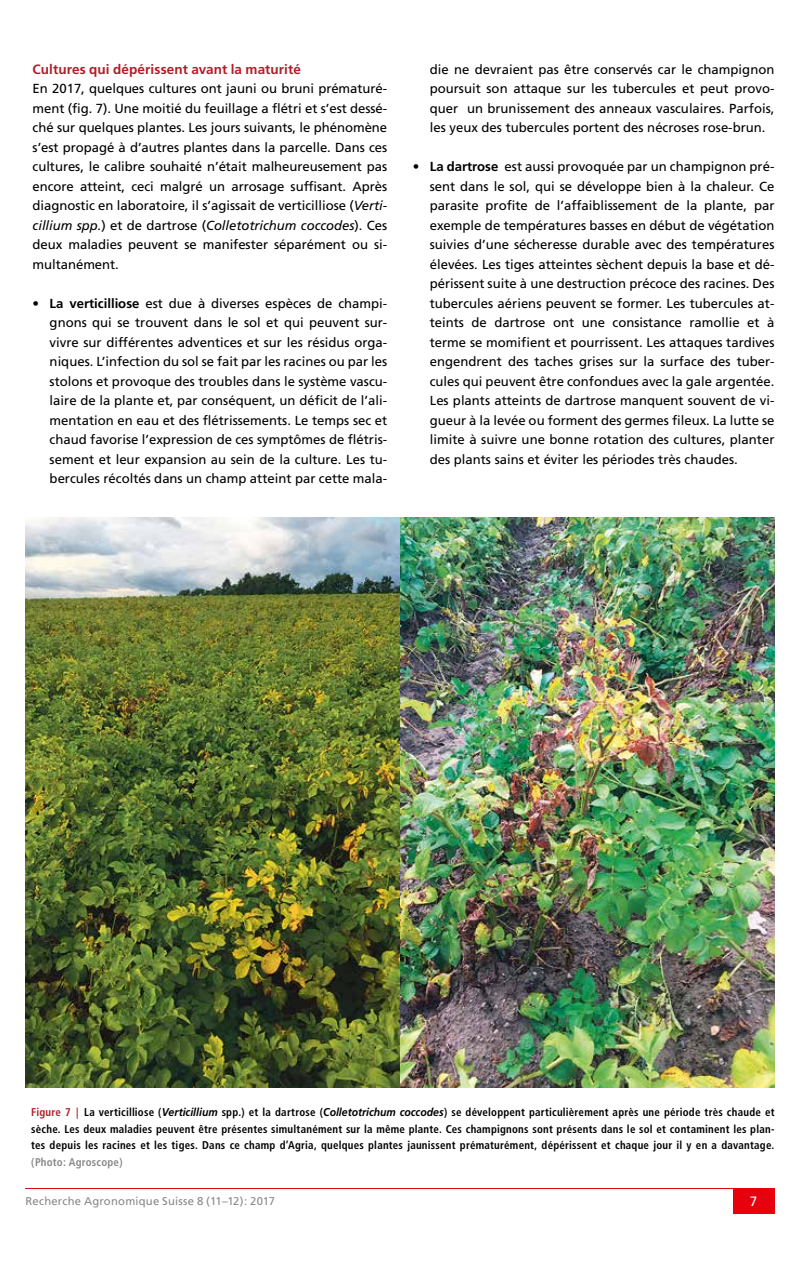
<style>
.page{position:relative;width:800px;height:1263px;background:#fff}
.page>*{position:absolute;margin:0;border:0;box-sizing:border-box;transform-origin:0 0}
.t1{font:700 13.5px "Frutiger";letter-spacing:.005em;color:#b21c27}
.t2{font:13.5px "Frutiger";color:#fff}
.t3{font:13.2px/19.5px "Frutiger";color:#000;text-align:justify}
.t4{font:700 condensed 11.25px/16.5px "Frutiger";letter-spacing:.02em;color:#000;text-align:justify}
.t5{font:11.25px "Frutiger";letter-spacing:.02em;color:#878988}
.t6{font:700 condensed 11.25px "Frutiger";letter-spacing:.02em;color:#878988}
.s1{font-style:italic}
.s2{font-weight:700}
.s3{color:#b21c27}
.s4{font-style:italic;font-stretch:normal}
</style>
<div class="page">
<hr style="left:25px;top:1188px;width:749px;height:1px;background:#e7000e">
<div style="left:732px;top:1188px;width:42px;height:26px;background:#e7000e"></div>
<img style="left:26px;top:517px;width:748px;height:571px">
<p class="t1" style="left:33px;top:61px;width:270px">Cultures qui dépérissent avant la maturité</p>
<p class="t3" style="left:33px;top:79px;width:356px">En 2017, quelques cultures ont jauni ou bruni prématuré&shy;ment (fig. 7). Une moitié du feuillage a flétri et s’est dessé&shy;ché sur quelques plantes. Les jours suivants, le phénomène s’est propagé à d’autres plantes dans la parcelle. Dans ces cultures, le calibre souhaité n’était malheureusement pas encore atteint, ceci malgré un arrosage suffisant. Après diagnostic en laboratoire, il s’agissait de verticilliose (<span class="s1">Verti&shy;cillium spp.</span>) et de dartrose (<span class="s1">Colletotrichum coccodes</span>). Ces deux maladies peuvent se manifester séparément ou si&shy;multanément.</p>
<p class="t3" style="left:50px;top:293px;width:339px;text-indent:-17px">• <span class="s2">La verticilliose</span> est due à diverses espèces de champi&shy;gnons qui se trouvent dans le sol et qui peuvent sur&shy;vivre sur différentes adventices et sur les résidus orga&shy;niques. L’infection du sol se fait par les racines ou par les stolons et provoque des troubles dans le système vascu&shy;laire de la plante et, par conséquent, un déficit de l’ali&shy;mentation en eau et des flétrissements. Le temps sec et chaud favorise l’expression de ces symptômes de flétris&shy;sement et leur expansion au sein de la culture. Les tu&shy;bercules récoltés dans un champ atteint par cette mala-</p>
<p class="t3" style="left:429px;top:59px;width:346px">die ne devraient pas être conservés car le champignon poursuit son attaque sur les tubercules et peut provo&shy;quer un brunissement des anneaux vasculaires. Parfois, les yeux des tubercules portent des nécroses rose-brun.</p>
<p class="t3" style="left:429px;top:157px;width:346px;text-indent:-17px">• <span class="s2">La dartrose</span> est aussi provoquée par un champignon pré&shy;sent dans le sol, qui se développe bien à la chaleur. Ce parasite profite de l’affaiblissement de la plante, par exemple de températures basses en début de végétation suivies d’une sécheresse durable avec des températures élevées. Les tiges atteintes sèchent depuis la base et dé&shy;périssent suite à une destruction précoce des racines. Des tubercules aériens peuvent se former. Les tubercules at&shy;teints de dartrose ont une consistance ramollie et à terme se momifient et pourrissent. Les attaques tardives engendrent des taches grises sur la surface des tuber&shy;cules qui peuvent être confondues avec la gale argentée.<br>Les plants atteints de dartrose manquent souvent de vi&shy;gueur à la levée ou forment des germes fileux. La lutte se limite à suivre une bonne rotation des cultures, planter des plants sains et éviter les périodes très chaudes.</p>
<p class="t4" style="left:31px;top:1104px;width:744px"><span class="s3">Figure 7 |</span> La verticilliose (<span class="s4">Verticillium</span> spp.) et la dartrose (<span class="s4">Colletotrichum coccodes</span>) se développent particulièrement après une période très chaude et sèche. Les deux maladies peuvent être présentes simultanément sur la même plante. Ces champignons sont présents dans le sol et contaminent les plan&shy;tes depuis les racines et les tiges. Dans ce champ d’Agria, quelques plantes jaunissent prématurément, dépérissent et chaque jour il y en a davantage.</p>
<p class="t6" style="left:31px;top:1155px;width:93px">(Photo: Agroscope)</p>
<p class="t5" style="left:26px;top:1194px;width:251px">Recherche Agronomique Suisse 8 (11–12): 2017</p>
<p class="t2" style="left:749px;top:1193px;width:9px">7</p>
</div>
